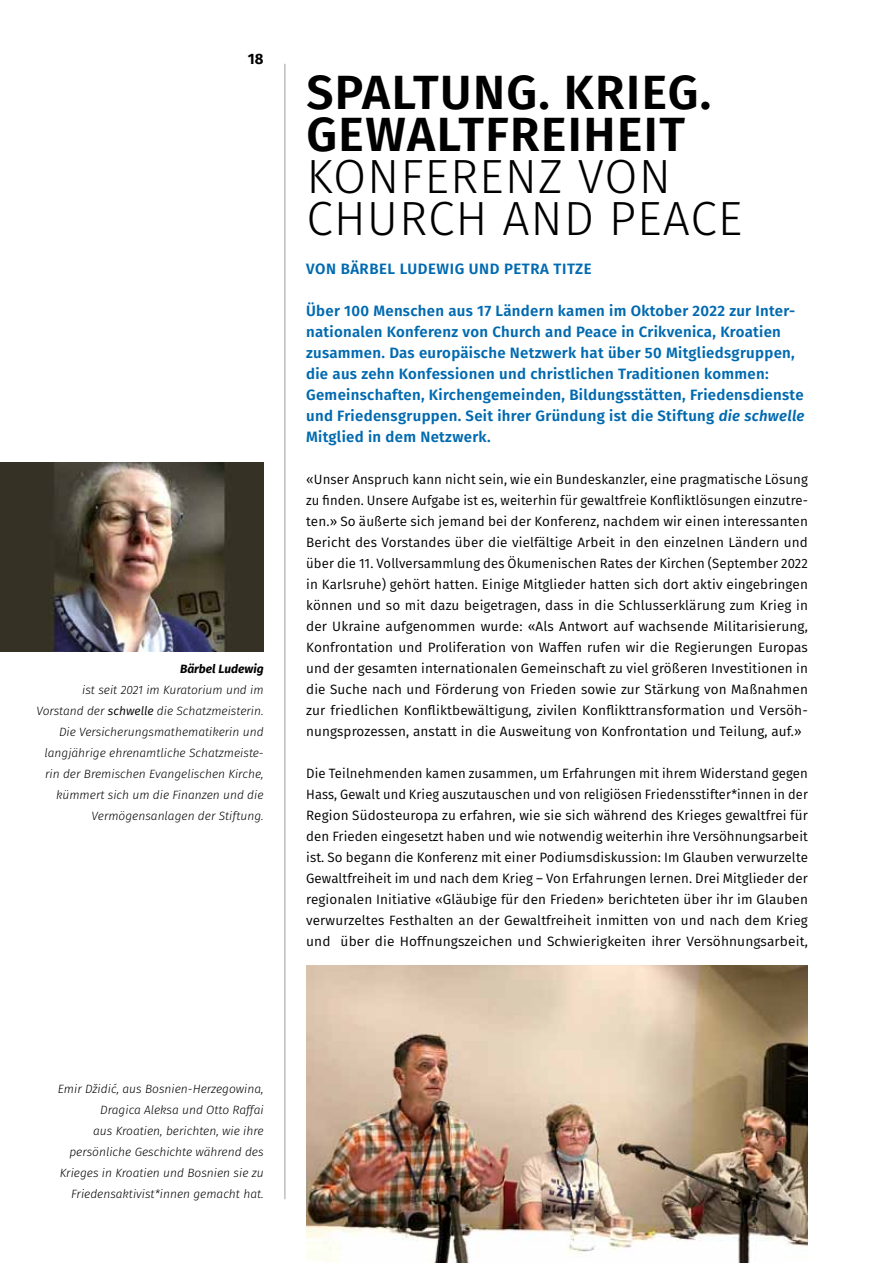
<style>
.page{position:relative;width:893px;height:1263px;background:#fff}
.page>*{position:absolute;margin:0;border:0;box-sizing:border-box;transform-origin:0 0}
.t1{font:600 48px/42px "Fira Sans";letter-spacing:.03em;color:#000}
.t2{font:300 48px/42px "Fira Sans";letter-spacing:.02em;color:#000}
.t3{font:600 15px/21px "Fira Sans";letter-spacing:.02em;color:#006ab0}
.t4{font:700 15px "Fira Sans";color:#000}
.t5{font:13.5px/21px "Fira Sans";letter-spacing:.01em;color:#000;text-align:justify}
.t6{font:italic 300 12px/21px "Fira Sans";color:#000;text-align:right}
.t7{font:italic 700 12px "Fira Sans";color:#000}
.s1{font-weight:400}
.s2{font-style:italic}
</style>
<div class="page">
<hr style="left:285px;top:64px;width:1px;height:1135px;background:#9d9d9c">
<img style="left:0;top:463px;width:263px;height:189px">
<img style="left:306px;top:966px;width:502px;height:297px">
<p class="t4" style="left:248px;top:46px;width:17px">18</p>
<p class="t7" style="left:180px;top:658px;width:85px">Bärbel Ludewig</p>
<p class="t6" style="left:36px;top:679px;width:229px">ist seit 2021 im Kuratorium und im Vorstand der <span class="s1">schwelle</span> die Schatzmeisterin.<br>Die Versicherungsmathematikerin und langjährige ehrenamtliche Schatzmeiste&shy;rin der Bremischen Evangelischen Kirche, kümmert sich um die Finanzen und die Vermögensanlagen der Stiftung.</p>
<h1 class="t1" style="left:306px;top:68px;width:406px">Spaltung. Krieg.<br>Gewaltfreiheit</h1>
<h1 class="t2" style="left:306px;top:155px;width:366px">KONFERENZ VON<br>CHURCH</h1>
<h1 class="t2" style="left:502px;top:197px;width:161px">AND PEACE</h1>
<p class="t3" style="left:306px;top:257px;width:287px">Von Bärbel Ludewig und Petra Titze</p>
<p class="t3" style="left:306px;top:299px;width:500px">Über 100 Menschen aus 17 Ländern kamen im Oktober 2022 zur Inter&shy;nationalen Konferenz von Church and Peace in Crikvenica, Kroatien zusammen. Das europäische Netzwerk hat über 50 Mitgliedsgruppen, die aus zehn Konfessionen und christlichen Traditionen kommen:<br>Gemeinschaften, Kirchengemeinden, Bildungsstätten, Friedensdienste und Friedensgruppen. Seit ihrer Gründung ist die Stiftung <span class="s2">die schwelle </span>Mitglied in dem Netzwerk.</p>
<p class="t5" style="left:306px;top:468px;width:503px">«Unser Anspruch kann nicht sein, wie ein Bundeskanzler, eine pragmatische Lösung zu finden. Unsere Aufgabe ist es, weiterhin für gewaltfreie Konfliktlösungen einzutre&shy;ten.» So äußerte sich jemand bei der Konferenz, nachdem wir einen interessanten Bericht des Vorstandes über die vielfältige Arbeit in den einzelnen Ländern und über die 11. Vollversammlung des Ökumenischen Rates der Kirchen (September 2022 in Karlsruhe) gehört hatten. Einige Mitglieder hatten sich dort aktiv eingebringen können und so mit dazu beigetragen, dass in die Schlusserklärung zum Krieg in der Ukraine aufgenommen wurde: «Als Antwort auf wachsende Militarisierung, Konfrontation und Proliferation von Waffen rufen wir die Regierungen Europas und der gesamten internationalen Gemeinschaft zu viel größeren Investitionen in die Suche nach und Förderung von Frieden sowie zur Stärkung von Maßnahmen zur friedlichen Konfliktbewältigung, zivilen Konflikttransformation und Versöh&shy;nungsprozessen, anstatt in die Ausweitung von Konfrontation und Teilung, auf.»</p>
<p class="t5" style="left:306px;top:762px;width:503px">Die Teilnehmenden kamen zusammen, um Erfahrungen mit ihrem Widerstand gegen Hass, Gewalt und Krieg auszutauschen und von religiösen Friedensstifter*innen in der Region Südosteuropa zu erfahren, wie sie sich während des Krieges gewaltfrei für den Frieden eingesetzt haben und wie notwendig weiterhin ihre Versöhnungsarbeit ist. So begann die Konferenz mit einer Podiumsdiskussion: Im Glauben verwurzelte Gewaltfreiheit im und nach dem Krieg – Von Erfahrungen lernen. Drei Mitglieder der regionalen Initiative «Gläubige für den Frieden» berichteten über ihr im Glauben verwurzeltes Festhalten an der Gewaltfreiheit inmitten von und nach dem Krieg und über die Hoffnungszeichen und Schwierigkeiten ihrer Versöhnungsarbeit,</p>
<p class="t6" style="left:58px;top:1078px;width:207px">Emir Džidić, aus Bosnien-Herzegowina, Dragica Aleksa und Otto Raffai<br>aus Kroatien, berichten, wie ihre persönliche Geschichte während des Krieges in Kroatien und Bosnien sie zu Friedensaktivist*innen gemacht hat.</p>
</div>
